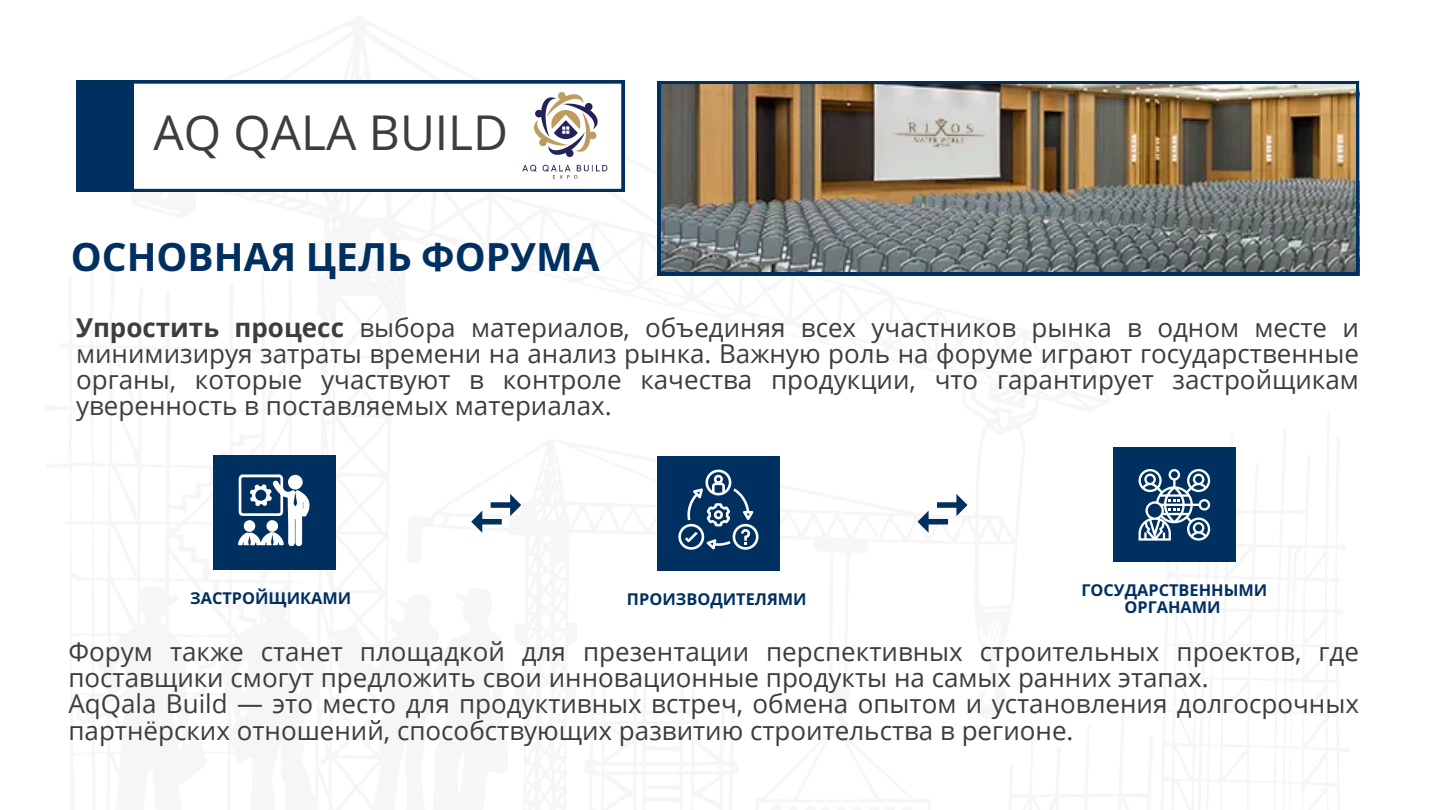
<style>
.page{position:relative;width:1440px;height:810px;background:#fff}
.page>*{position:absolute;margin:0;border:0;box-sizing:border-box;transform-origin:0 0}
.t1{font:48px "Open Sans";color:#3d3d3d}
.t2{font:700 39px "Noto Sans";color:#003060}
.t3{font:26px/26.2px "Open Sans";color:#3d3d3d;text-align:justify}
.t4{font:700 16.3px/17.7px "Noto Sans";color:#003060;text-align:center}
.s1{font-weight:700}
</style>
<div class="page">
<svg style="left:134px;top:81px;width:490px;height:111px"></svg>
<div style="left:76px;top:81px;width:58px;height:111px;background:#003060"></div>
<div style="left:213px;top:455px;width:122px;height:114px;background:#003060"></div>
<div style="left:657px;top:456px;width:123px;height:114px;background:#003060"></div>
<div style="left:1113px;top:448px;width:123px;height:114px;background:#003060"></div>
<svg style="left:238px;top:475px;width:72px;height:71px"></svg>
<svg style="left:678px;top:470px;width:80px;height:80px"></svg>
<svg style="left:1139px;top:469px;width:71px;height:72px"></svg>
<svg style="left:471px;top:494px;width:50px;height:39px"></svg>
<svg style="left:918px;top:494px;width:50px;height:39px"></svg>
<img style="left:509px;top:80px;width:113px;height:112px">
<img style="left:658px;top:81px;width:701px;height:194px">
<p class="t1" style="left:153px;top:99px;width:356px">AQ QALA BUILD</p>
<h1 class="t2" style="left:71px;top:229px;width:530px">ОСНОВНАЯ ЦЕЛЬ ФОРУМА</h1>
<p class="t3" style="left:76px;top:313px;width:1284px"><span class="s1">Упростить процесс</span> выбора материалов, объединяя всех участников рынка в одном месте и минимизируя затраты времени на анализ рынка. Важную роль на форуме играют государственные органы, которые участвуют в контроле качества продукции, что гарантирует застройщикам уверенность в поставляемых материалах.</p>
<h2 class="t4" style="left:190px;top:588px;width:163px">ЗАСТРОЙЩИКАМИ</h2>
<p class="t4" style="left:627px;top:589px;width:181px">ПРОИЗВОДИТЕЛЯМИ</p>
<p class="t4" style="left:1081px;top:580px;width:187px">ГОСУДАРСТВЕННЫМИ<br>ОРГАНАМИ</p>
<p class="t3" style="left:68px;top:638px;width:1292px;text-align:left">Форум также станет площадкой для презентации перспективных строительных проектов, где поставщики смогут предложить свои инновационные продукты на самых ранних этапах.<br>AqQala Build — это место для продуктивных встреч, обмена опытом и установления долгосрочных партнёрских отношений, способствующих развитию строительства в регионе.</p>
</div>
